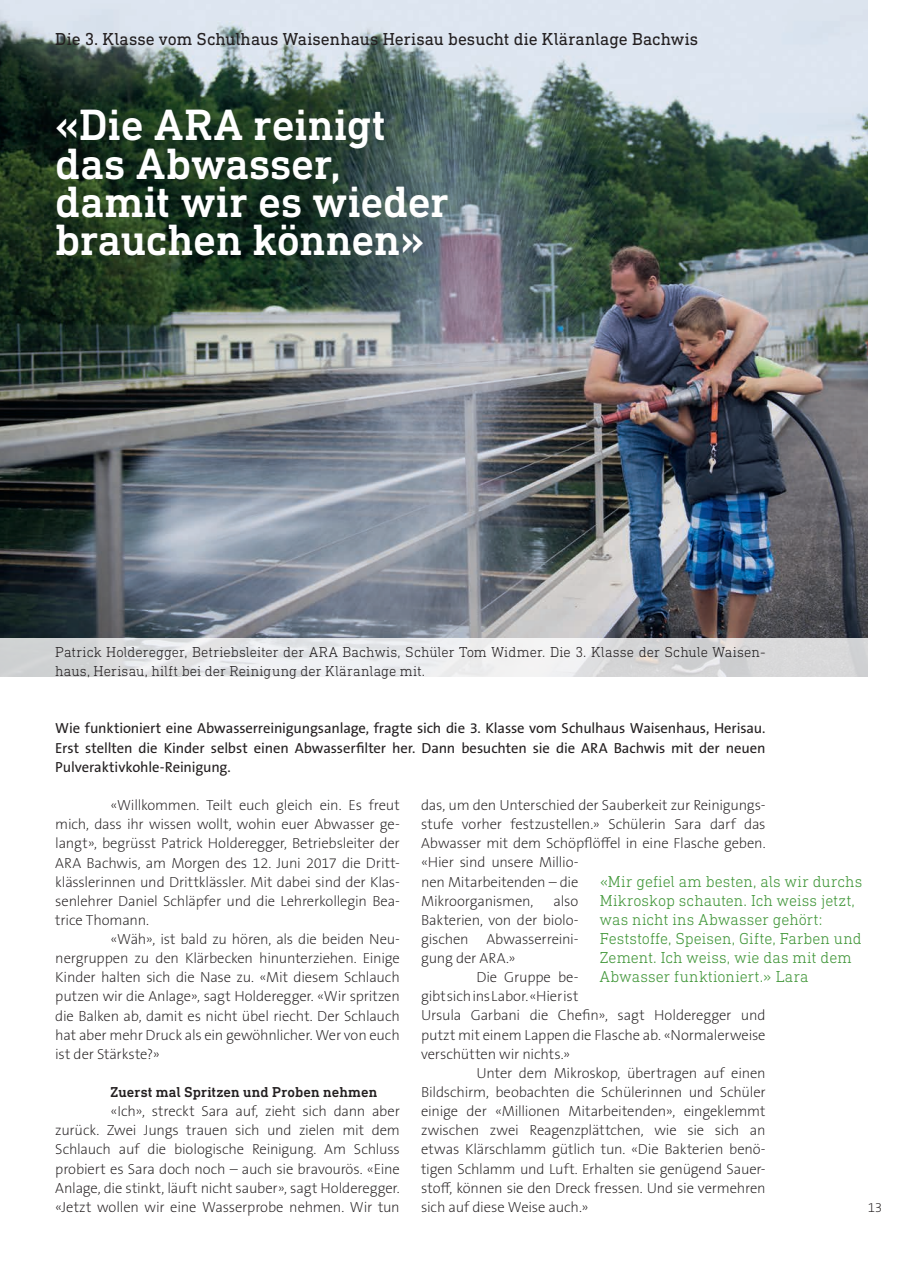
<style>
.page{position:relative;width:923px;height:1263px;background:#fff}
.page>*{position:absolute;margin:0;border:0;box-sizing:border-box;transform-origin:0 0}
.t1{font:500 44.7px/38.2px "DIN Next Slab Pro";letter-spacing:-.005em;color:#fff}
.t2{font:17.7px "DIN Next Slab Pro";letter-spacing:.005em;color:#231f20}
.t3{font:300 16.2px/19.2px "DIN Next Slab Pro";letter-spacing:.005em;color:#3f9537}
.t4{font:200 14.7px/19.2px "The Sans B W2";letter-spacing:-.01em;color:#231f20;text-align:justify}
.t5{font:14.7px/19.2px "The Sans B W5 Plain";letter-spacing:-.01em;color:#231f20;text-align:justify}
.t6{font:300 14.7px/19.2px "DIN Next Slab Pro";letter-spacing:.005em;color:#231f20}
.t7{font:500 14.7px "DIN Next Slab Pro";letter-spacing:.005em;color:#231f20}
.t8{font:200 13.5px "The Sans B W2";color:#231f20}
</style>
<div class="page">
<img style="left:0;top:0;width:867px;height:638px">
<svg style="left:0;top:638px;width:867px;height:38px"></svg>
<div style="left:0;top:140px;width:9px;height:288px;background:#231f20;opacity:.75"></div>
<p class="t2" style="left:55px;top:28px;width:644px">Die 3. Klasse vom Schulhaus Waisenhaus Herisau besucht die Kläranlage Bachwis</p>
<h1 class="t1" style="left:55px;top:106px;width:395px">«Die ARA reinigt das Abwasser, damit wir es wieder brauchen können»</h1>
<p class="t6" style="left:55px;top:642px;width:711px">Patrick Holderegger, Betriebsleiter der ARA Bachwis, Schüler Tom Widmer. Die 3. Klasse der Schule Waisen&shy;haus, Herisau, hilft bei der Reinigung der Kläranlage mit.</p>
<p class="t5" style="left:55px;top:719px;width:712px">Wie funktioniert eine Abwasserreinigungsanlage, fragte sich die 3. Klasse vom Schulhaus Waisenhaus, Herisau.<br>Erst stellten die Kinder selbst einen Abwasserfilter her. Dann besuchten sie die ARA Bachwis mit der neuen Pulveraktivkohle-Reinigung.</p>
<p class="t4" style="left:55px;top:796px;width:346px;text-indent:55px">«Willkommen. Teilt euch gleich ein. Es freut mich, dass ihr wissen wollt, wohin euer Abwasser ge&shy;langt», begrüsst Patrick Holderegger, Betriebsleiter der ARA Bachwis, am Morgen des 12. Juni 2017 die Dritt&shy;klässlerinnen und Drittklässler. Mit dabei sind der Klas&shy;senlehrer Daniel Schläpfer und die Lehrerkollegin Bea&shy;trice Thomann.</p>
<p class="t4" style="left:55px;top:929px;width:346px;text-indent:55px">«Wäh», ist bald zu hören, als die beiden Neu&shy;nergruppen zu den Klärbecken hinunterziehen. Einige Kinder halten sich die Nase zu. «Mit diesem Schlauch putzen wir die Anlage», sagt Holderegger. «Wir spritzen die Balken ab, damit es nicht übel riecht. Der Schlauch hat aber mehr Druck als ein gewöhnlicher. Wer von euch ist der Stärkste?»</p>
<p class="t7" style="left:111px;top:1083px;width:268px">Zuerst mal Spritzen und Proben nehmen</p>
<p class="t4" style="left:55px;top:1102px;width:346px;text-indent:55px">«Ich», streckt Sara auf, zieht sich dann aber zurück. Zwei Jungs trauen sich und zielen mit dem Schlauch auf die biologische Reinigung. Am Schluss probiert es Sara doch noch – auch sie bravourös. «Eine Anlage, die stinkt, läuft nicht sauber», sagt Holderegger. «Jetzt wollen wir eine Wasserprobe nehmen. Wir tun</p>
<p class="t4" style="left:421px;top:795px;width:346px;text-align:left">das, um den Unterschied der Sauberkeit zur Reinigungs&shy;stufe vorher festzustellen.» Schülerin Sara darf das Abwasser mit dem Schöpflöffel in eine Flasche geben. «Hier sind unsere Millio-<br>nen Mitarbeitenden – die<br>Mikroorganismen,</p>
<p class="t3" style="left:600px;top:871px;width:264px">«Mir gefiel am besten, als wir durchs Mikroskop schauten. Ich weiss jetzt, was nicht ins Abwasser gehört:<br>Feststoffe, Speisen, Gifte, Farben und Zement. Ich weiss, wie das mit dem Abwasser funktioniert.» Lara</p>
<p class="t4" style="left:421px;top:891px;width:159px;text-indent:133px">also Bakterien, von der biolo&shy;gischen Abwasserreini&shy;gung der ARA.»</p>
<p class="t4" style="left:421px;top:968px;width:346px;text-align:left;text-indent:55px">Die Gruppe be-<br>gibt sich ins Labor. «Hier ist<br>Ursula Garbani die Chefin», sagt Holderegger und putzt mit einem Lappen die Flasche ab. «Normalerweise verschütten wir nichts.»</p>
<p class="t4" style="left:421px;top:1063px;width:346px;text-indent:55px">Unter dem Mikroskop, übertragen auf einen Bildschirm, beobachten die Schülerinnen und Schüler einige der «Millionen Mitarbeitenden», eingeklemmt zwischen zwei Reagenzplättchen, wie sie sich an etwas Klärschlamm gütlich tun. «Die Bakterien benö&shy;tigen Schlamm und Luft. Erhalten sie genügend Sauer&shy;stoff, können sie den Dreck fressen. Und sie vermehren sich auf diese Weise auch.»</p>
<p class="t8" style="left:867px;top:1199px;width:16px">13</p>
</div>
